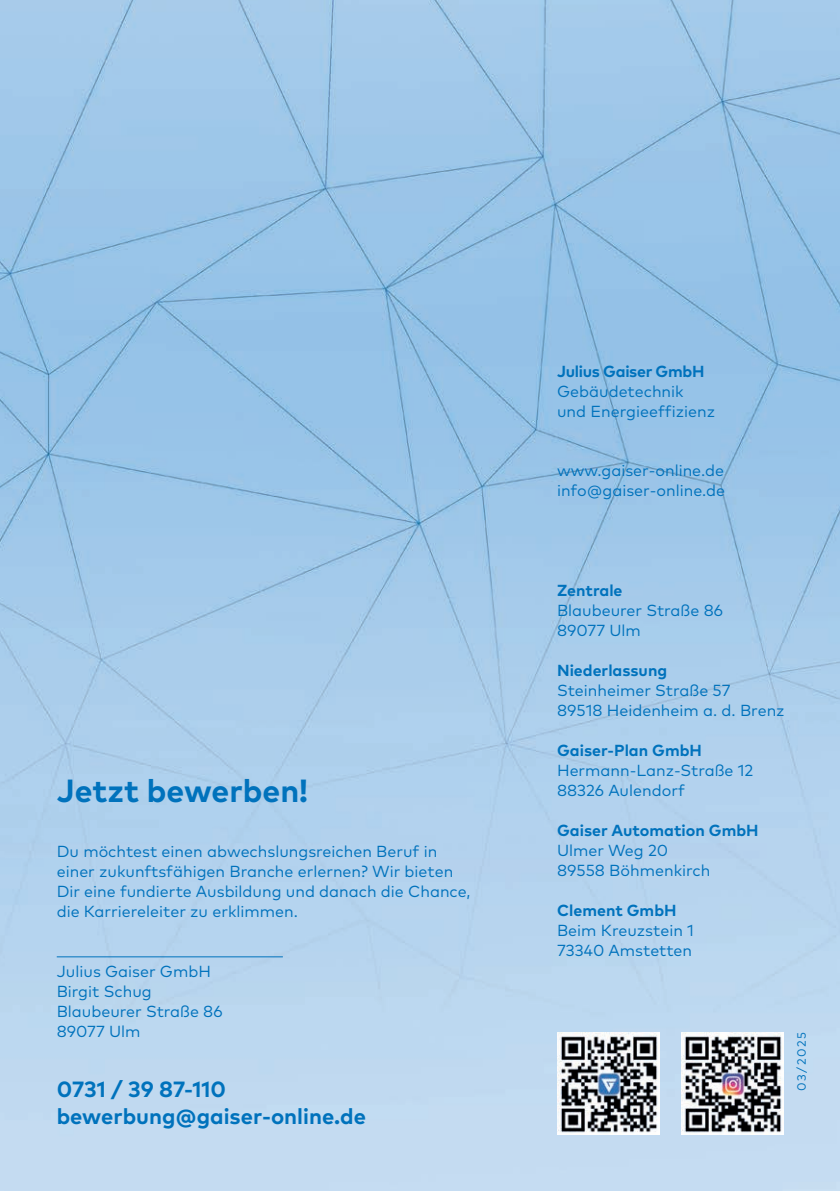
<style>
.page{position:relative;width:840px;height:1191px;background:#fff}
.page>*{position:absolute;margin:0;border:0;box-sizing:border-box;transform-origin:0 0}
.t1{font:700 32px "Mark OT";color:#0072bc}
.t2{font:700 22px/26.4px "Mark OT";color:#0072bc}
.t3{font:16px/20px "Mark OT";color:#0072bc}
.t4{font:700 16px "Mark OT";color:#0072bc}
.t5{font:700 16px "Mark OT";letter-spacing:-.02em;color:#0072bc}
.t6{font:12px "Mark OT";letter-spacing:.12em;color:#0072bc}
</style>
<div class="page">
<img style="left:0;top:0;width:839px;height:1191px">
<hr style="left:57px;top:956px;width:226px;height:1px;background:#0072bc">
<img style="left:680px;top:1032px;width:102px;height:102px">
<img style="left:556px;top:1032px;width:103px;height:102px">
<h1 class="t1" style="left:57px;top:770px;width:253px">Jetzt bewerben!</h1>
<p class="t3" style="left:57px;top:841px;width:415px">Du möchtest einen abwechslungsreichen Beruf in einer zukunftsfähigen Branche erlernen? Wir bieten Dir eine fundierte Ausbildung und danach die Chance, die Karriereleiter zu erklimmen.</p>
<p class="t3" style="left:57px;top:961px;width:167px">Julius Gaiser GmbH<br>Birgit Schug<br>Blaubeurer Straße 86<br>89077 Ulm</p>
<h2 class="t2" style="left:57px;top:1075px;width:310px">0731 / 39 87-110 bewerbung@gaiser-online.de</h2>
<p class="t5" style="left:556px;top:360px;width:149px">Julius Gaiser GmbH</p>
<p class="t3" style="left:556px;top:381px;width:160px">Gebäudetechnik und Energieeffizienz</p>
<p class="t3" style="left:556px;top:460px;width:169px">www.gaiser-online.de info@gaiser-online.de</p>
<p class="t4" style="left:556px;top:580px;width:67px">Zentrale</p>
<p class="t3" style="left:556px;top:600px;width:167px">Blaubeurer Straße 86<br>89077 Ulm</p>
<p class="t4" style="left:556px;top:660px;width:112px">Niederlassung</p>
<p class="t3" style="left:556px;top:680px;width:229px">Steinheimer Straße 57<br>89518 Heidenheim a. d. Brenz</p>
<p class="t4" style="left:556px;top:740px;width:146px">Gaiser-Plan GmbH</p>
<p class="t3" style="left:556px;top:760px;width:198px">Hermann-Lanz-Straße 12<br>88326 Aulendorf</p>
<p class="t4" style="left:556px;top:820px;width:203px">Gaiser Automation GmbH</p>
<p class="t3" style="left:556px;top:840px;width:155px">Ulmer Weg 20<br>89558 Böhmenkirch</p>
<p class="t4" style="left:556px;top:900px;width:121px">Clement GmbH</p>
<p class="t3" style="left:556px;top:920px;width:138px">Beim Kreuzstein 1<br>73340 Amstetten</p>
<p class="t6" style="left:793px;top:1090px;width:60px;rotate:-90deg">03/2025</p>
</div>
